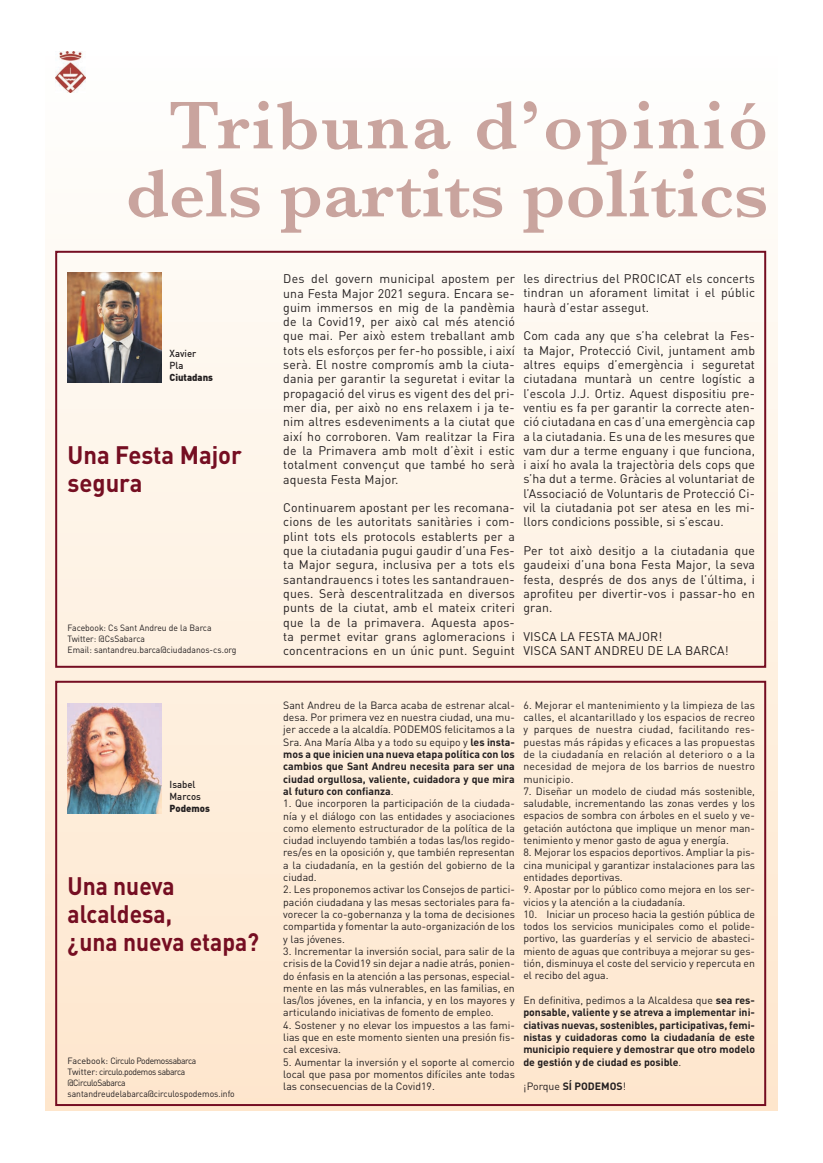
<style>
.page{position:relative;width:823px;height:1163px;background:#fff}
.page>*{position:absolute;margin:0;border:0;box-sizing:border-box;transform-origin:0 0}
.t1{font:600 70px/68px "Baskerville";color:#c9a49e;text-align:right}
.t2{font:700 25px/28px "DIN";color:#750e22;scale:.91 1}
.t3{font:700 25px/28px "DIN";color:#750e22;scale:.95 1}
.t4{font:12.4px/14.3px "DIN";letter-spacing:.015em;color:#231f20;text-align:justify}
.t5{font:10.5px/12.3px "DIN";color:#231f20;text-align:justify}
.t6{font:700 10.5px/12.3px "DIN";color:#231f20;text-align:justify}
.t7{font:500 10px/12px "DIN";color:#231f20;scale:.95 1}
.t8{font:900 10px "DIN";color:#231f20;scale:.95 1}
.t9{font:9px/11px "DIN";letter-spacing:-.04em;color:#231f20}
.t10{font:9px/11px "DIN";color:#231f20;scale:.95 1}
.s1{font-weight:700}
.s2{font-weight:400}
</style>
<div class="page">
<div style="left:46px;top:51px;width:731px;height:1058px;background:linear-gradient(to bottom,#fefffe,#fce4ca)"></div>
<div style="left:55px;top:251px;width:710px;height:416px;border:2px solid #750e22"></div>
<div style="left:55px;top:680px;width:710px;height:425px;border:2px solid #750e22"></div>
<img style="left:67px;top:703px;width:94px;height:110px">
<img style="left:55px;top:52px;width:30px;height:41px">
<img style="left:67px;top:272px;width:94px;height:111px">
<h1 class="t1" style="left:126px;top:91px;width:643px">Tribuna d’opinió dels partits polítics</h1>
<p class="t7" style="left:169px;top:347px;width:30px">Xavier<br>Pla</p>
<p class="t8" style="left:169px;top:370px;width:47px">Ciutadans</p>
<h2 class="t3" style="left:67px;top:440px;width:185px">Una Festa Major segura</h2>
<p class="t10" style="left:67px;top:621px;width:179px">Facebook: Cs Sant Andreu de la Barca<br>Twitter: @CsSabarca<br>Email: santandreu.barca@ciudadanos-cs.org</p>
<p class="t7" style="left:169px;top:778px;width:35px">Isabel<br>Marcos</p>
<p class="t8" style="left:169px;top:801px;width:44px">Podemos</p>
<h2 class="t2" style="left:67px;top:871px;width:212px">Una nueva alcaldesa,<br>¿una nueva etapa?</h2>
<p class="t9" style="left:67px;top:1054px;width:169px">Facebook: Circulo Podemossabarca<br>Twitter: circulo.podemos sabarca @CirculoSabarca santandreudelabarca@circulospodemos.info</p>
<p class="t4" style="left:283px;top:271px;width:233px">Des del govern municipal apostem per una Festa Major 2021 segura. Encara se&shy;guim immersos en mig de la pandèmia de la Covid19, per això cal més atenció que mai. Per això estem treballant amb tots els esforços per fer-ho possible, i així serà. El nostre compromís amb la ciuta&shy;dania per garantir la seguretat i evitar la propagació del virus es vigent des del pri&shy;mer dia, per això no ens relaxem i ja te&shy;nim altres esdeveniments a la ciutat que així ho corroboren. Vam realitzar la Fira de la Primavera amb molt d’èxit i estic totalment convençut que també ho serà aquesta Festa Major.</p>
<p class="t4" style="left:283px;top:500px;width:233px">Continuarem apostant per les recomana&shy;cions de les autoritats sanitàries i com&shy;plint tots els protocols establerts per a que la ciutadania pugui gaudir d’una Fes&shy;ta Major segura, inclusiva per a tots els santandrauencs i totes les santandrauen&shy;ques. Serà descentralitzada en diversos punts de la ciutat, amb el mateix criteri que la de la primavera. Aquesta apos&shy;ta permet evitar grans aglomeracions i concentracions en un únic punt. Seguint</p>
<p class="t4" style="left:523px;top:271px;width:233px">les directrius del PROCICAT els concerts tindran un aforament limitat i el públic haurà d’estar assegut.</p>
<p class="t4" style="left:523px;top:328px;width:233px">Com cada any que s’ha celebrat la Fes&shy;ta Major, Protecció Civil, juntament amb altres equips d’emergència i seguretat ciutadana muntarà un centre logístic a l’escola J.J. Ortiz. Aquest dispositiu pre&shy;ventiu es fa per garantir la correcte aten&shy;ció ciutadana en cas d’una emergència cap a la ciutadania. Es una de les mesures que vam dur a terme enguany i que funciona, i així ho avala la trajectòria dels cops que s’ha dut a terme. Gràcies al voluntariat de l’Associació de Voluntaris de Protecció Ci&shy;vil la ciutadania pot ser atesa en les mi&shy;llors condicions possible, si s’escau.</p>
<p class="t4" style="left:523px;top:543px;width:233px">Per tot això desitjo a la ciutadania que gaudeixi d’una bona Festa Major, la seva festa, després de dos anys de l’última, i aprofiteu per divertir-vos i passar-ho en gran.</p>
<p class="t4" style="left:523px;top:629px;width:207px">VISCA LA FESTA MAJOR!<br>VISCA SANT ANDREU DE LA BARCA!</p>
<p class="t5" style="left:283px;top:698px;width:233px">Sant Andreu de la Barca acaba de estrenar alcal&shy;desa. Por primera vez en nuestra ciudad, una mu&shy;jer accede a la alcaldía. PODEMOS felicitamos a la Sra. Ana María Alba y a todo su equipo y <span class="s1">les insta&shy;mos a que inicien una nueva etapa política con los cambios que Sant Andreu necesita para ser una ciudad orgullosa, valiente, cuidadora y que mira al futuro con confianza</span>.</p>
<p class="t5" style="left:283px;top:797px;width:233px">1. Que incorporen la participación de la ciudada&shy;nía y el diálogo con las entidades y asociaciones como elemento estructurador de la política de la ciudad incluyendo también a todas las/los regido&shy;res/es en la oposición y, que también representan a la ciudadanía, en la gestión del gobierno de la ciudad.</p>
<p class="t5" style="left:283px;top:883px;width:233px">2. Les proponemos activar los Consejos de partici&shy;pación ciudadana y las mesas sectoriales para fa&shy;vorecer la co-gobernanza y la toma de decisiones compartida y fomentar la auto-organización de los y las jóvenes.</p>
<p class="t5" style="left:283px;top:944px;width:233px">3. Incrementar la inversión social, para salir de la crisis de la Covid19 sin dejar a nadie atrás, ponien&shy;do énfasis en la atención a las personas, especial&shy;mente en las más vulnerables, en las familias, en las/los jóvenes, en la infancia, y en los mayores y articulando iniciativas de fomento de empleo.</p>
<p class="t5" style="left:283px;top:1018px;width:233px">4. Sostener y no elevar los impuestos a las fami&shy;lias que en este momento sienten una presión fis&shy;cal excesiva.</p>
<p class="t5" style="left:283px;top:1055px;width:233px">5. Aumentar la inversión y el soporte al comercio local que pasa por momentos difíciles ante todas las consecuencias de la Covid19.</p>
<p class="t5" style="left:523px;top:698px;width:233px">6. Mejorar el mantenimiento y la limpieza de las calles, el alcantarillado y los espacios de recreo y parques de nuestra ciudad, facilitando res&shy;puestas más rápidas y eficaces a las propuestas de la ciudadanía en relación al deterioro o a la necesidad de mejora de los barrios de nuestro municipio.</p>
<p class="t5" style="left:523px;top:784px;width:233px">7. Diseñar un modelo de ciudad más sostenible, saludable, incrementando las zonas verdes y los espacios de sombra con árboles en el suelo y ve&shy;getación autóctona que implique un menor man&shy;tenimiento y menor gasto de agua y energía.</p>
<p class="t5" style="left:523px;top:846px;width:233px">8. Mejorar los espacios deportivos. Ampliar la pis&shy;cina municipal y garantizar instalaciones para las entidades deportivas.</p>
<p class="t5" style="left:523px;top:883px;width:233px">9. Apostar por lo público como mejora en los ser&shy;vicios y la atención a la ciudadanía.</p>
<p class="t5" style="left:523px;top:907px;width:233px">10. Iniciar un proceso hacia la gestión pública de todos los servicios municipales como el polide&shy;portivo, las guarderías y el servicio de abasteci&shy;miento de aguas que contribuya a mejorar su ges&shy;tión, disminuya el coste del servicio y repercuta en el recibo del agua.</p>
<p class="t6" style="left:523px;top:993px;width:233px"><span class="s2">En definitiva, pedimos a la Alcaldesa que</span> sea res&shy;ponsable, valiente y se atreva a implementar ini&shy;ciativas nuevas, sostenibles, participativas, femi&shy;nistas y cuidadoras como la ciudadanía de este municipio requiere y demostrar que otro modelo de gestión y de ciudad es posible<span class="s2">.</span></p>
<p class="t6" style="left:523px;top:1079px;width:104px"><span class="s2">¡Porque</span> SÍ PODEMOS<span class="s2">!</span></p>
</div>
